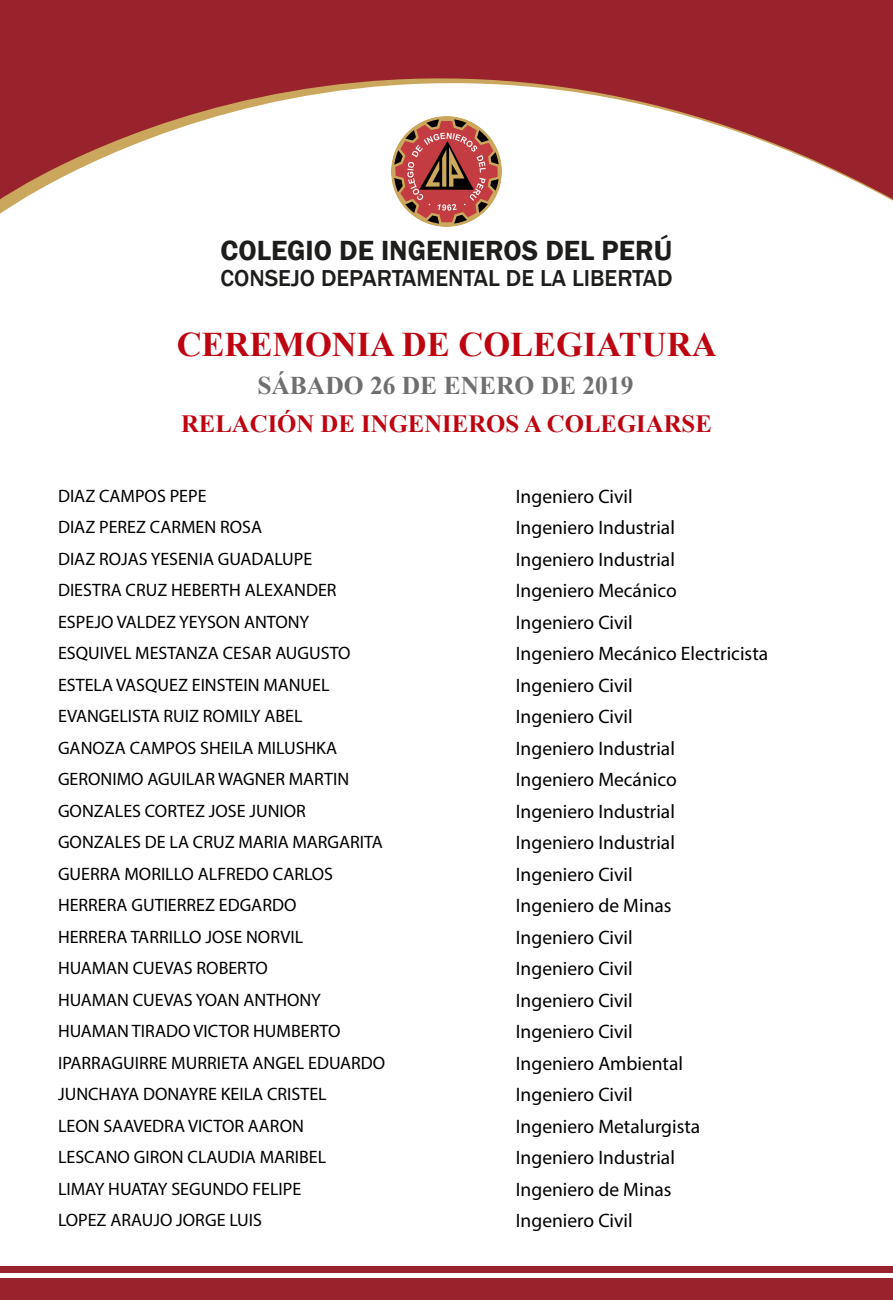
<style>
.page{position:relative;width:893px;height:1300px;background:#fff}
.page>*{position:absolute;margin:0;border:0;box-sizing:border-box;transform-origin:0 0}
.t1{font:700 34.5px "Times New Roman";color:#bf0411}
.t2{font:600 28.5px "Franklin Gothic";color:#1d1d1b}
.t3{font:700 25.5px "Times New Roman";color:#706f6f}
.t4{font:700 24.75px "Times New Roman";color:#bf0411}
.t5{font:500 23.7px "Franklin Gothic";color:#1d1d1b}
.t6{font:19.5px/31.5px "Myriad Pro";color:#000}
.t7{font:18px/31.5px "Myriad Pro";color:#000}
</style>
<div class="page">
<div style="left:0;top:1279px;width:893px;height:21px;background:#99232c"></div>
<div style="left:0;top:1266px;width:893px;height:6px;background:#99232c"></div>
<img style="left:411px;top:214px;width:71px;height:12px">
<svg style="left:0;top:199px;width:893px;height:15px"></svg>
<svg style="left:0;top:0;width:893px;height:199px;fill:#99232c"></svg>
<h2 class="t2" style="left:221px;top:233px;width:453px">COLEGIO DE INGENIEROS DEL PERÚ</h2>
<h3 class="t5" style="left:220px;top:264px;width:454px">CONSEJO DEPARTAMENTAL DE LA LIBERTAD</h3>
<h1 class="t1" style="left:177px;top:320px;width:541px">CEREMONIA DE COLEGIATURA</h1>
<h3 class="t3" style="left:257px;top:367px;width:378px">SÁBADO 26 DE ENERO DE 2019</h3>
<h3 class="t4" style="left:181px;top:406px;width:532px">RELACIÓN DE INGENIEROS A COLEGIARSE</h3>
<p class="t7" style="left:58px;top:479px;width:329px">DIAZ CAMPOS PEPE<br>DIAZ PEREZ CARMEN ROSA<br>DIAZ ROJAS YESENIA GUADALUPE<br>DIESTRA CRUZ HEBERTH ALEXANDER<br>ESPEJO VALDEZ YEYSON ANTONY<br>ESQUIVEL MESTANZA CESAR AUGUSTO<br>ESTELA VASQUEZ EINSTEIN MANUEL<br>EVANGELISTA RUIZ ROMILY ABEL<br>GANOZA CAMPOS SHEILA MILUSHKA<br>GERONIMO AGUILAR WAGNER MARTIN<br>GONZALES CORTEZ JOSE JUNIOR<br>GONZALES DE LA CRUZ MARIA MARGARITA<br>GUERRA MORILLO ALFREDO CARLOS<br>HERRERA GUTIERREZ EDGARDO<br>HERRERA TARRILLO JOSE NORVIL<br>HUAMAN CUEVAS ROBERTO<br>HUAMAN CUEVAS YOAN ANTHONY<br>HUAMAN TIRADO VICTOR HUMBERTO<br>IPARRAGUIRRE MURRIETA ANGEL EDUARDO<br>JUNCHAYA DONAYRE KEILA CRISTEL<br>LEON SAAVEDRA VICTOR AARON<br>LESCANO GIRON CLAUDIA MARIBEL<br>LIMAY HUATAY SEGUNDO FELIPE<br>LOPEZ ARAUJO JORGE LUIS</p>
<p class="t6" style="left:516px;top:480px;width:254px">Ingeniero Civil<br>Ingeniero Industrial<br>Ingeniero Industrial<br>Ingeniero Mecánico<br>Ingeniero Civil<br>Ingeniero Mecánico Electricista<br>Ingeniero Civil<br>Ingeniero Civil<br>Ingeniero Industrial<br>Ingeniero Mecánico<br>Ingeniero Industrial<br>Ingeniero Industrial<br>Ingeniero Civil<br>Ingeniero de Minas<br>Ingeniero Civil<br>Ingeniero Civil<br>Ingeniero Civil<br>Ingeniero Civil<br>Ingeniero Ambiental<br>Ingeniero Civil<br>Ingeniero Metalurgista<br>Ingeniero Industrial<br>Ingeniero de Minas<br>Ingeniero Civil</p>
</div>
